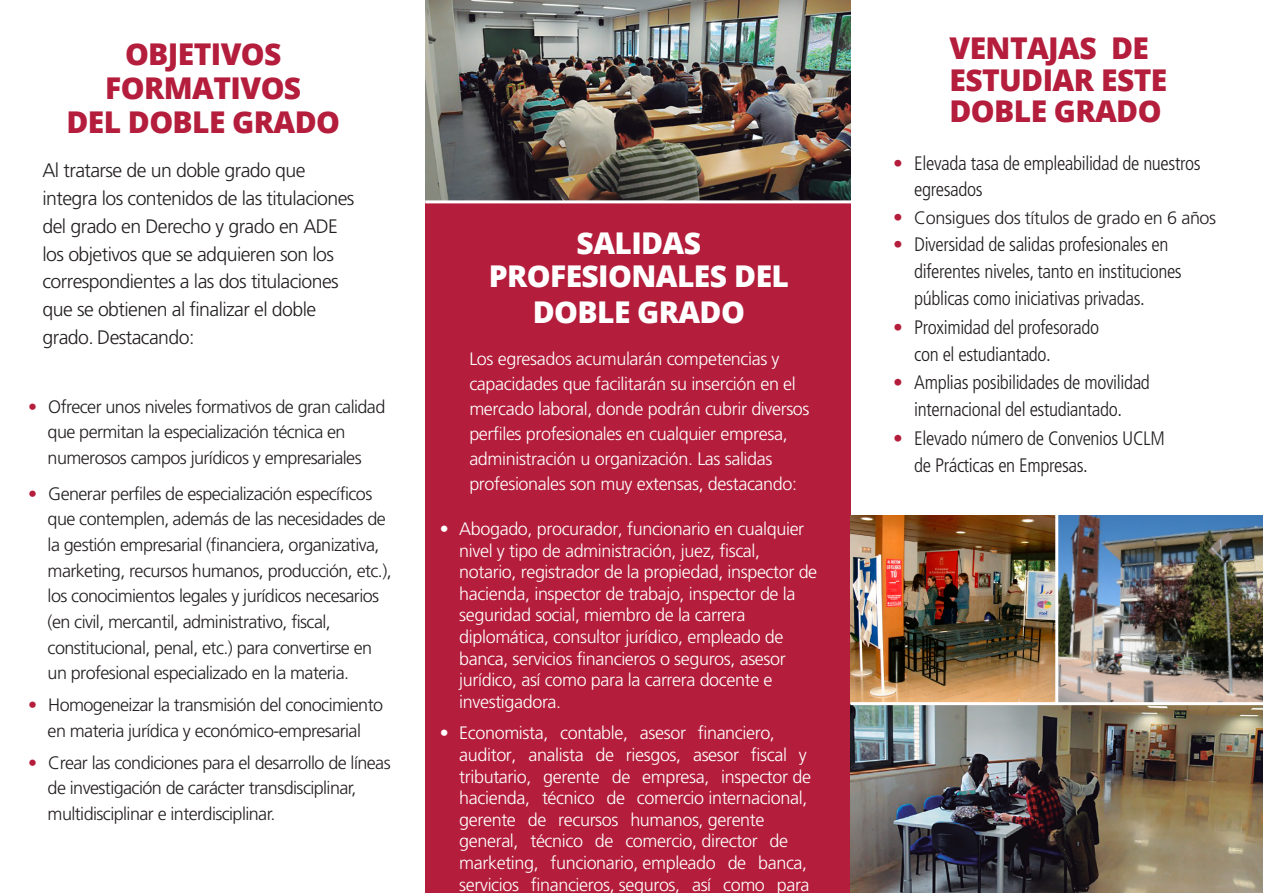
<style>
.page{position:relative;width:1263px;height:893px;background:#fff}
.page>*{position:absolute;margin:0;border:0;box-sizing:border-box;transform-origin:0 0}
.t1{font:800 30px/33.9px "Open Sans";letter-spacing:-.02em;color:#b41d3b;text-align:center}
.t2{font:800 30px/33px "Open Sans";letter-spacing:-.02em;color:#fff;text-align:center}
.t3{font:300 condensed 19.5px/27px "Frutiger LT Std";letter-spacing:-.02em;color:#231f20}
.t4{font:300 19.5px/27.9px "Frutiger LT Std";letter-spacing:-.03em;color:#231f20}
.t5{font:300 18px/21.6px "Frutiger LT Std";letter-spacing:-.02em;color:#fff}
.t6{font:300 18px/25.7px "Frutiger LT Std";letter-spacing:-.03em;color:#231f20}
.s1{font-stretch:condensed;color:#b41d3b}
.s2{font-stretch:condensed}
.s3{color:#b41d3b}
.s4{font-stretch:condensed;font-size:19.5px;color:#b41d3b}
</style>
<div class="page">
<div style="left:425px;top:0;width:425px;height:893px;background:#b41d3b"></div>
<img style="left:425px;top:0;width:425px;height:200px">
<img style="left:1058px;top:515px;width:205px;height:187px">
<img style="left:850px;top:705px;width:413px;height:188px">
<img style="left:850px;top:515px;width:205px;height:187px">
<hr style="left:425px;top:200px;width:428px;height:3px;background:#fff">
<p class="t1" style="left:67px;top:36px;width:275px">OBJETIVOS<br>FORMATIVOS<br>DEL DOBLE GRADO</p>
<p class="t4" style="left:43px;top:157px;width:313px">Al tratarse de un doble grado que integra los contenidos de las titulaciones del grado en Derecho y grado en ADE los objetivos que se adquieren son los correspondientes a las dos titulaciones que se obtienen al finalizar el doble grado. Destacando:</p>
<p class="t6" style="left:48px;top:394px;width:339px;text-indent:-20px"><span class="s1">•</span> Ofrecer unos niveles formativos de gran calidad que permitan la especialización técnica en numerosos campos jurídicos y empresariales</p>
<p class="t6" style="left:48px;top:481px;width:346px;text-indent:-20px"><span class="s1">•</span> Generar perfiles de especialización específicos que contemplen, además de las necesidades de la gestión empresarial (financiera, organizativa, marketing, recursos humanos, producción, etc.), los conocimientos legales y jurídicos necesarios (en civil, mercantil, administrativo, fiscal, constitucional, penal, etc.) para convertirse en un profesional especializado en la materia.</p>
<p class="t6" style="left:28px;top:693px;width:357px;text-align:center"><span class="s1">•</span> Homogeneizar la transmisión del conocimiento en materia jurídica y económico-empresarial</p>
<p class="t6" style="left:48px;top:750px;width:345px;text-indent:-20px"><span class="s1">•</span> Crear las condiciones para el desarrollo de líneas de investigación de carácter transdisciplinar, multidisciplinar e interdisciplinar.</p>
<p class="t2" style="left:489px;top:225px;width:302px">SALIDAS<br>PROFESIONALES DEL</p>
<p class="t2" style="left:533px;top:294px;width:214px">DOBLE GRADO</p>
<p class="t5" style="left:469px;top:346px;width:342px;line-height:24.9px">Los egresados acumularán competencias y capacidades que facilitarán su inserción en el mercado laboral, donde podrán cubrir diversos perfiles profesionales en cualquier empresa, administración u organización. Las salidas profesionales son muy extensas, destacando:</p>
<p class="t5" style="left:459px;top:518px;width:359px;text-indent:-20px"><span class="s2">•</span> Abogado, procurador, funcionario en cualquier nivel y tipo de administración, juez, fiscal, notario, registrador de la propiedad, inspector de hacienda, inspector de trabajo, inspector de la seguridad social, miembro de la carrera diplomática, consultor jurídico, empleado de banca, servicios financieros o seguros, asesor jurídico, así como para la carrera docente e investigadora.</p>
<p class="t5" style="left:459px;top:722px;width:353px;text-indent:-20px"><span class="s2">•</span> Economista, contable, asesor financiero, auditor, analista de riesgos, asesor fiscal y tributario, gerente de empresa, inspector de hacienda, técnico de comercio internacional, gerente de recursos humanos, gerente general, técnico de comercio, director de marketing, funcionario, empleado de banca, servicios financieros, seguros, así como para</p>
<p class="t1" style="left:949px;top:31px;width:219px;line-height:31.5px;text-align:left">VENTAJAS DE<br>ESTUDIAR ESTE<br>DOBLE GRADO</p>
<p class="t3" style="left:914px;top:150px;width:288px;text-indent:-21px"><span class="s3">•</span> Elevada tasa de empleabilidad de nuestros egresados</p>
<p class="t6" style="left:893px;top:205px;width:325px"><span class="s4">•</span> Consigues dos títulos de grado en 6 años</p>
<p class="t3" style="left:914px;top:231px;width:269px;text-indent:-21px"><span class="s3">•</span> Diversidad de salidas profesionales en diferentes niveles, tanto en instituciones públicas como iniciativas privadas.</p>
<p class="t3" style="left:914px;top:314px;width:186px;text-indent:-21px"><span class="s3">•</span> Proximidad del profesorado con el estudiantado.</p>
<p class="t3" style="left:893px;top:369px;width:258px;text-align:center"><span class="s3">•</span> Amplias posibilidades de movilidad internacional del estudiantado.</p>
<p class="t3" style="left:914px;top:425px;width:252px;text-indent:-21px"><span class="s3">•</span> Elevado número de Convenios UCLM de Prácticas en Empresas.</p>
</div>
